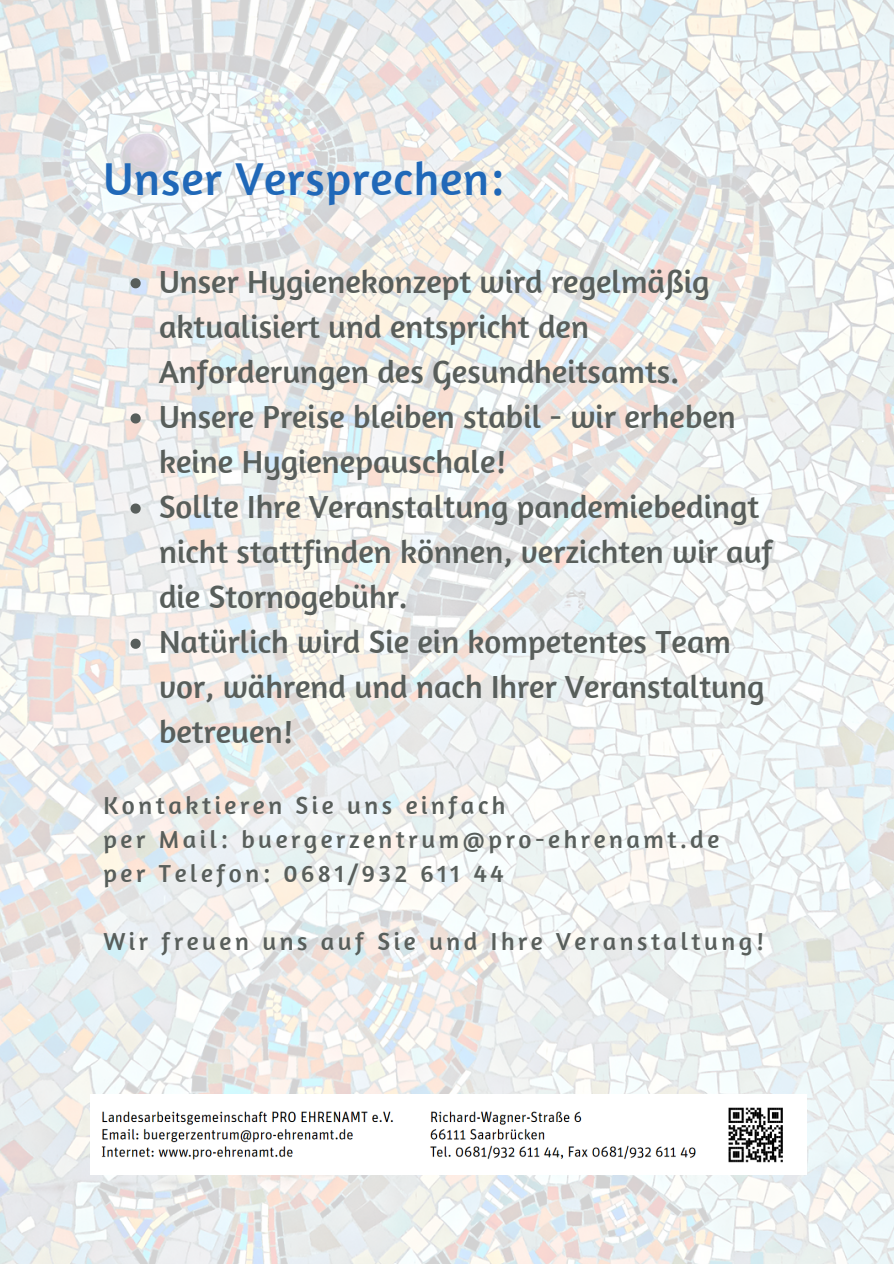
<style>
.page{position:relative;width:894px;height:1264px;background:#fff}
.page>*{position:absolute;margin:0;border:0;box-sizing:border-box;transform-origin:0 0}
.t1{font:47.1px "Amaranth";letter-spacing:.02em;color:#2068b8}
.t2{font:32.7px/45px "Amaranth";color:#585e5b}
.t3{font:25.2px "Amaranth";letter-spacing:.14em;color:#585e5b}
</style>
<div class="page">
<img style="left:0;top:0;width:893px;height:1263px">
<svg style="left:130px;top:278px;width:11px;height:10px"></svg>
<svg style="left:130px;top:413px;width:11px;height:10px"></svg>
<svg style="left:130px;top:503px;width:11px;height:10px"></svg>
<svg style="left:130px;top:638px;width:11px;height:11px"></svg>
<img style="left:90px;top:1094px;width:715px;height:80px">
<p class="t1" style="left:103px;top:149px;width:401px">Unser Versprechen:</p>
<p class="t2" style="left:159px;top:258px;width:552px">Unser Hygienekonzept wird regelmäßig aktualisiert und entspricht den<br>Anforderungen des Gesundheitsamts.</p>
<p class="t2" style="left:159px;top:393px;width:578px">Unsere Preise bleiben stabil - wir erheben keine Hygienepauschale!</p>
<p class="t2" style="left:159px;top:483px;width:615px">Sollte Ihre Veranstaltung pandemiebedingt nicht stattfinden können, verzichten wir auf die Stornogebühr.</p>
<p class="t2" style="left:159px;top:618px;width:606px">Natürlich wird Sie ein kompetentes Team vor, während und nach Ihrer Veranstaltung betreuen!</p>
<p class="t3" style="left:103px;top:789px;width:403px">Kontaktieren Sie uns einfach</p>
<p class="t3" style="left:103px;top:823px;width:617px">per Mail: buergerzentrum@pro-ehrenamt.de</p>
<p class="t3" style="left:103px;top:857px;width:401px">per Telefon: 0681/932 611 44</p>
<p class="t3" style="left:103px;top:925px;width:661px">Wir freuen uns auf Sie und Ihre Veranstaltung!</p>
</div>
